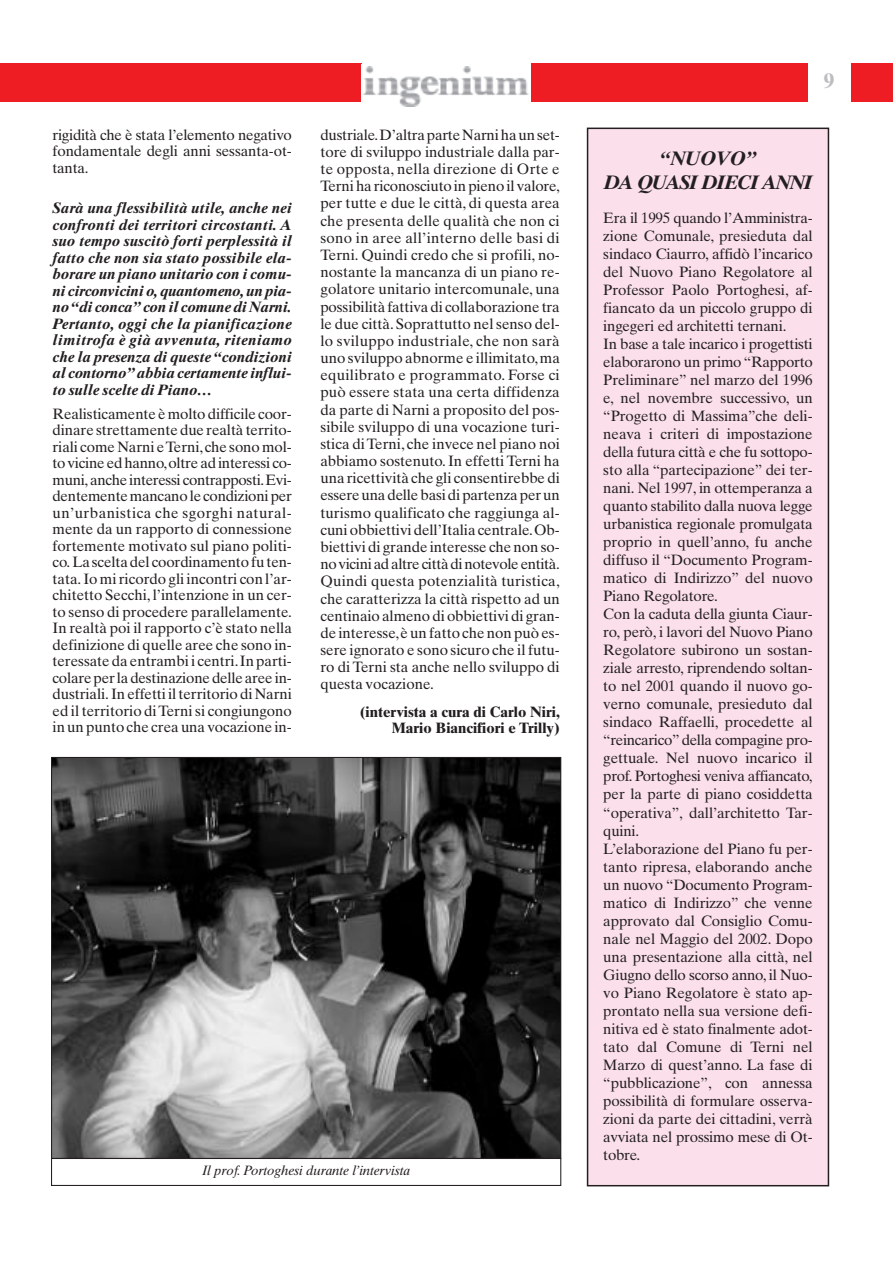
<style>
.page{position:relative;width:893px;height:1263px;background:#fff}
.page>*{position:absolute;margin:0;border:0;box-sizing:border-box;transform-origin:0 0}
.t1{font:700 21px "Times Ten";color:#bcbdc0}
.t2{font:italic 700 19.5px/24px "Times Ten";letter-spacing:-.055em;color:#231f20;text-align:center}
.t3{font:15px/18px "Times Ten";letter-spacing:-.005em;color:#231f20;text-align:justify}
.t4{font:italic 700 15px/16.5px "Times Ten";letter-spacing:-.01em;color:#231f20;text-align:justify}
.t5{font:700 15px/15.6px "Times Ten";color:#231f20;text-align:right}
.t6{font:italic 13.5px "Times Ten";letter-spacing:-.015em;color:#231f20}
</style>
<div class="page">
<div style="left:0;top:64px;width:361px;height:38px;background:#ee1d23"></div>
<img style="left:363px;top:67px;width:166px;height:40px">
<div style="left:531px;top:64px;width:277px;height:38px;background:#ee1d23"></div>
<div style="left:850px;top:64px;width:43px;height:38px;background:#ee1d23"></div>
<div style="left:588px;top:128px;width:240px;height:1058px;background:#fbdfeb"></div>
<div style="left:587px;top:128px;width:242px;height:1058px;border:2px solid #231f20"></div>
<img style="left:53px;top:759px;width:506px;height:398px">
<div style="left:51px;top:1158px;width:510px;height:28px;border:1px solid #231f20"></div>
<p class="t3" style="left:53px;top:128px;width:241px;line-height:16.5px">rigidità che è stata l’elemento negativo fondamentale degli anni sessanta-ot&shy;tanta.</p>
<p class="t4" style="left:53px;top:202px;width:241px">Sarà una flessibilità utile, anche nei confronti dei territori circostanti. A suo tempo suscitò forti perplessità il fatto che non sia stato possibile ela&shy;borare un piano unitario con i comu&shy;ni circonvicini o,quantomeno,un pia&shy;no“di conca” con il comune di Narni.<br>Pertanto, oggi che la pianificazione limitrofa è già avvenuta, riteniamo che la presenza di queste “condizioni al contorno” abbia certamente influi&shy;to sulle scelte di Piano…</p>
<p class="t3" style="left:53px;top:407px;width:241px;line-height:16.5px">Realisticamente è molto difficile coor&shy;dinare strettamente due realtà territo&shy;riali come Narni eTerni,che sono mol&shy;to vicine ed hanno,oltre ad interessi co&shy;muni, anche interessi contrapposti.Evi&shy;dentemente mancano le condizioni per un’urbanistica che sgorghi natural&shy;mente da un rapporto di connessione fortemente motivato sul piano politi&shy;co. La scelta del coordinamento fu ten&shy;tata. Io mi ricordo gli incontri con l’ar&shy;chitetto Secchi, l’intenzione in un cer&shy;to senso di procedere parallelamente.<br>In realtà poi il rapporto c’è stato nella definizione di quelle aree che sono in&shy;teressate da entrambi i centri.In parti&shy;colare per la destinazione delle aree in&shy;dustriali. In effetti il territorio di Narni ed il territorio diTerni si congiungono in un punto che crea una vocazione in-</p>
<p class="t3" style="left:320px;top:127px;width:241px;line-height:17.2px">dustriale.D’altra parte Narni ha un set&shy;tore di sviluppo industriale dalla par&shy;te opposta, nella direzione di Orte e Terni ha riconosciuto in pieno il valore, per tutte e due le città, di questa area che presenta delle qualità che non ci sono in aree all’interno delle basi di Terni. Quindi credo che si profili, no&shy;nostante la mancanza di un piano re&shy;golatore unitario intercomunale, una possibilità fattiva di collaborazione tra le due città. Soprattutto nel senso del&shy;lo sviluppo industriale, che non sarà uno sviluppo abnorme e illimitato,ma equilibrato e programmato. Forse ci può essere stata una certa diffidenza da parte di Narni a proposito del pos&shy;sibile sviluppo di una vocazione turi&shy;stica di Terni, che invece nel piano noi abbiamo sostenuto. In effetti Terni ha una ricettività che gli consentirebbe di essere una delle basi di partenza per un turismo qualificato che raggiunga al&shy;cuni obbiettivi dell’Italia centrale.Ob&shy;biettivi di grande interesse che non so&shy;no vicini ad altre città di notevole entità.<br>Quindi questa potenzialità turistica, che caratterizza la città rispetto ad un centinaio almeno di obbiettivi di gran&shy;de interesse,è un fatto che non può es&shy;sere ignorato e sono sicuro che il futu&shy;ro di Terni sta anche nello sviluppo di questa vocazione.</p>
<p class="t5" style="left:360px;top:706px;width:202px">(intervista a cura di Carlo Niri,<br>Mario Biancifiori e Trilly)</p>
<p class="t6" style="left:202px;top:1165px;width:209px">Il prof. Portoghesi durante l’intervista</p>
<h1 class="t1" style="left:824px;top:73px;width:12px">9</h1>
<h2 class="t2" style="left:604px;top:148px;width:210px">“NUOVO”<br>DA QUASI DIECI ANNI</h2>
<p class="t3" style="left:603px;top:211px;width:211px;text-align:left">Era il 1995 quando l’Amministra&shy;zione Comunale, presieduta dal sindaco Ciaurro, affidò l’incarico del Nuovo Piano Regolatore al<br>Professor Paolo Portoghesi, af&shy;fiancato da un piccolo gruppo di ingegeri ed architetti ternani.<br>In base a tale incarico i progettisti elaborarono un primo “Rapporto<br>Preliminare” nel marzo del 1996 e, nel novembre successivo, un “Progetto di Massima”che deli&shy;neava i criteri di impostazione della futura città e che fu sottopo&shy;sto alla “partecipazione” dei ter&shy;nani. Nel 1997, in ottemperanza a quanto stabilito dalla nuova legge urbanistica regionale promulgata proprio in quell’anno, fu anche diffuso il “Documento Program&shy;matico di Indirizzo” del nuovo<br>Piano Regolatore.<br>Con la caduta della giunta Ciaur&shy;ro, però, i lavori del Nuovo Piano<br>Regolatore subirono un sostan&shy;ziale arresto, riprendendo soltan&shy;to nel 2001 quando il nuovo go&shy;verno comunale, presieduto dal sindaco Raffaelli, procedette al “reincarico” della compagine pro&shy;gettuale. Nel nuovo incarico il prof. Portoghesi veniva affiancato, per la parte di piano cosiddetta “operativa”, dall’architetto Tar&shy;quini.<br>L’elaborazione del Piano fu per&shy;tanto ripresa, elaborando anche un nuovo “Documento Program&shy;matico di Indirizzo” che venne approvato dal Consiglio Comu&shy;nale nel Maggio del 2002. Dopo una presentazione alla città, nel<br>Giugno dello scorso anno, il Nuo&shy;vo Piano Regolatore è stato ap&shy;prontato nella sua versione defi&shy;nitiva ed è stato finalmente adot&shy;tato dal Comune di Terni nel<br>Marzo di quest’anno. La fase di “pubblicazione”, con annessa possibilità di formulare osserva&shy;zioni da parte dei cittadini, verrà avviata nel prossimo mese di Ot&shy;tobre.</p>
</div>
